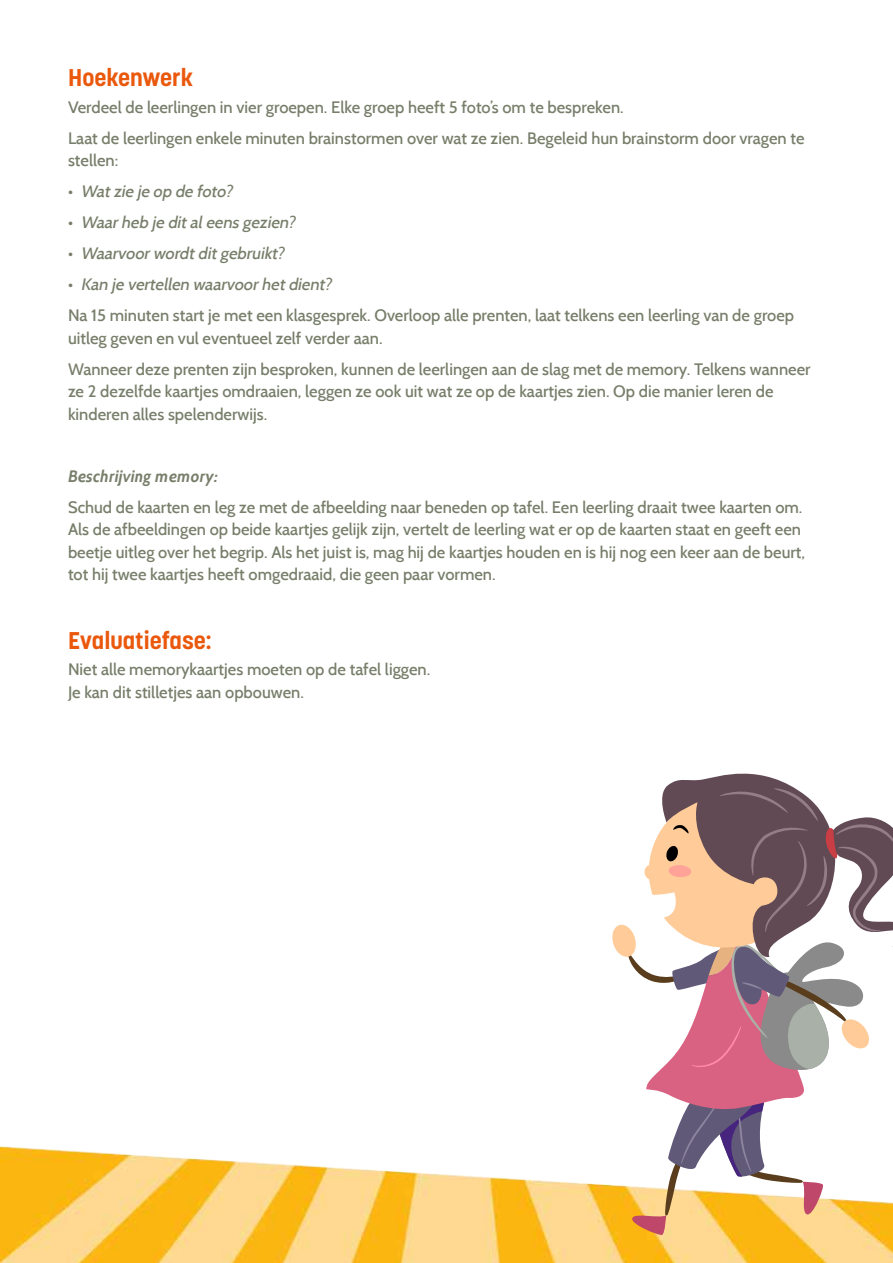
<style>
.page{position:relative;width:893px;height:1263px;background:#fff}
.page>*{position:absolute;margin:0;border:0;box-sizing:border-box;transform-origin:0 0}
.t1{font:700 24px "Korolev";color:#ea580c}
.t2{font:500 16.5px/22.5px "Cabin";color:#777e6a}
.t3{font:italic 500 16.5px "Cabin";color:#777e6a}
.t4{font:italic 700 16.5px "Cabin";color:#777e6a}
.s1{font-style:normal}
.s2{font-style:italic}
</style>
<div class="page">
<img style="left:0;top:1146px;width:893px;height:117px">
<svg style="left:611px;top:773px;width:282px;height:463px"></svg>
<h1 class="t1" style="left:68px;top:62px;width:127px">Hoekenwerk</h1>
<p class="t2" style="left:68px;top:91px;width:738px;line-height:31px">Verdeel de leerlingen in vier groepen. Elke groep heeft 5 foto’s om te bespreken.<br>Laat de leerlingen enkele minuten brainstormen over wat ze zien. Begeleid hun brainstorm door vragen te</p>
<p class="t2" style="left:68px;top:149px;width:52px">stellen:</p>
<p class="t3" style="left:68px;top:181px;width:169px"><span class="s1">•</span> Watzie je op de foto?</p>
<p class="t3" style="left:68px;top:212px;width:232px"><span class="s1">•</span> Waarheb je ditaleens gezien?</p>
<p class="t3" style="left:68px;top:243px;width:221px"><span class="s1">•</span> Waarvoorwordtditgebruikt?</p>
<p class="t2" style="left:68px;top:269px;width:728px;line-height:31px">• <span class="s2">Kan je vertellen waarvoorhetdient?<br></span>Na 15 minuten start je met een klasgesprek. Overloop alle prenten, laat telkens een leerling van de groep</p>
<p class="t2" style="left:68px;top:322px;width:744px;line-height:31px">uitleg geven en vul eventueel zelf verder aan.<br>Wanneer deze prenten zijn besproken, kunnen de leerlingen aan de slag met de memory. Telkens wanneer</p>
<p class="t2" style="left:68px;top:380px;width:707px">ze 2 dezelfde kaartjes omdraaien, leggen ze ook uit wat ze op de kaartjes zien. Op die manier leren de kinderen alles spelenderwijs.</p>
<p class="t4" style="left:68px;top:466px;width:152px">Beschrijving memory:</p>
<p class="t2" style="left:68px;top:496px;width:739px">Schud de kaarten en leg ze met de afbeelding naar beneden op tafel. Een leerling draait twee kaarten om.<br>Als de afbeeldingen op beide kaartjes gelijk zijn, vertelt de leerling wat er op de kaarten staat en geeft een beetje uitleg over het begrip. Als het juist is, mag hij de kaartjes houden en is hij nog een keer aan de beurt, tot hij twee kaartjes heeft omgedraaid, die geen paar vormen.</p>
<h1 class="t1" style="left:68px;top:625px;width:145px">Evaluatiefase:</h1>
<p class="t2" style="left:68px;top:658px;width:364px">Niet alle memorykaartjes moeten op de tafel liggen.<br>Je kan dit stilletjes aan opbouwen.</p>
</div>
